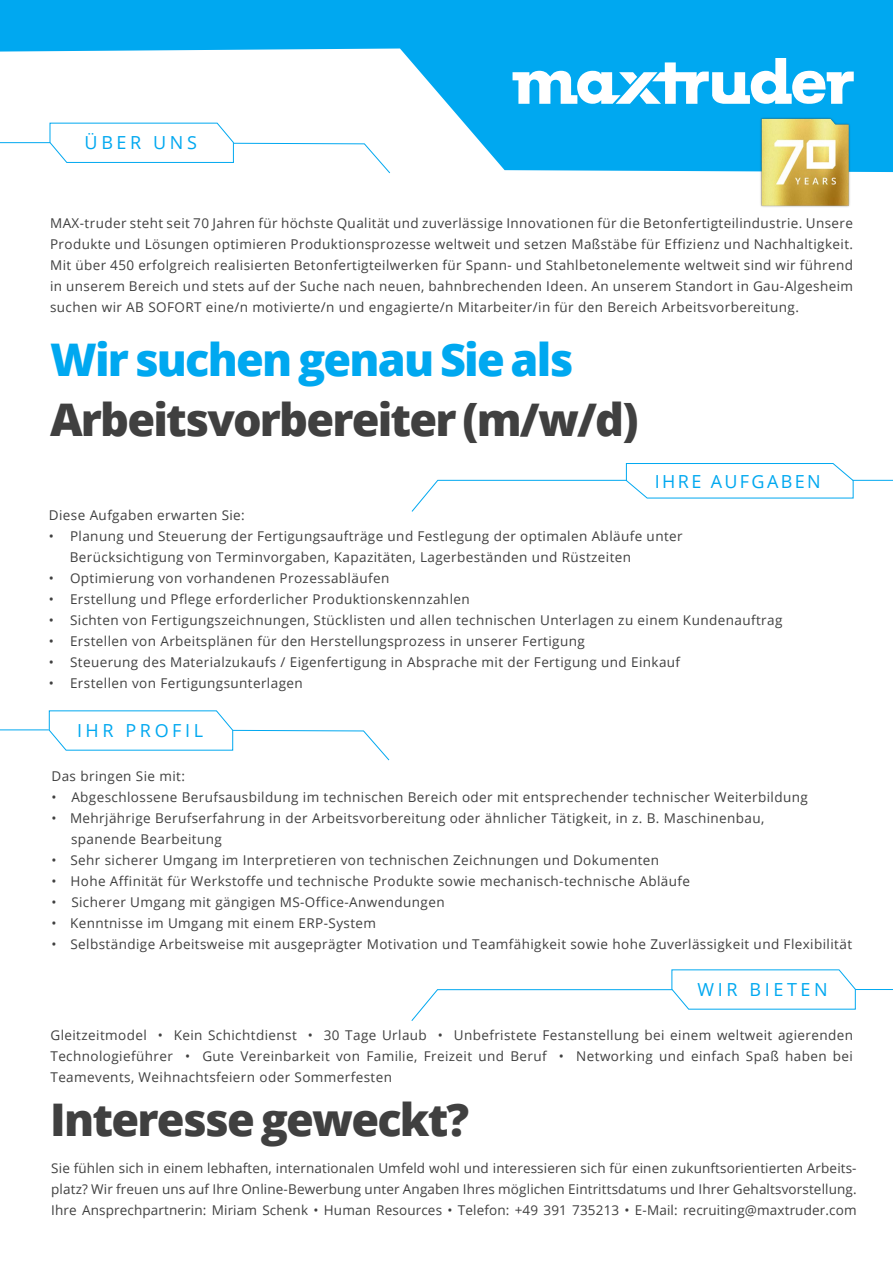
<style>
.page{position:relative;width:893px;height:1263px;background:#fff}
.page>*{position:absolute;margin:0;border:0;box-sizing:border-box;transform-origin:0 0}
.t1{font:800 45px "Open Sans";letter-spacing:-.04em;color:#404040}
.t2{font:800 45px "Open Sans";letter-spacing:-.04em;color:#00a8f0}
.t3{font:18px "Open Sans";letter-spacing:.2em;color:#00a8f0}
.t4{font:18px "Open Sans";letter-spacing:.13em;color:#00a8f0}
.t5{font:13.5px/21px "Open Sans";letter-spacing:.03em;color:#404040;text-align:justify}
</style>
<div class="page">
<svg style="left:0;top:0;width:893px;height:172px;fill:#00a8f0"></svg>
<svg style="left:504px;top:43px;width:350px;height:61px"></svg>
<hr style="left:0;top:142px;width:50px;height:1px;background:#00a8f0">
<svg style="left:49px;top:122px;width:342px;height:52px"></svg>
<img style="left:745px;top:105px;width:116px;height:102px">
<svg style="left:671px;top:969px;width:185px;height:41px"></svg>
<hr style="left:855px;top:989px;width:38px;height:1px;background:#00a8f0">
<svg style="left:411px;top:989px;width:28px;height:32px"></svg>
<hr style="left:437px;top:989px;width:235px;height:1px;background:#00a8f0">
<svg style="left:411px;top:479px;width:28px;height:33px"></svg>
<svg style="left:625px;top:463px;width:229px;height:36px"></svg>
<hr style="left:438px;top:480px;width:189px;height:1px;background:#00a8f0">
<hr style="left:853px;top:480px;width:40px;height:1px;background:#00a8f0">
<svg style="left:48px;top:710px;width:342px;height:51px"></svg>
<hr style="left:0;top:729px;width:49px;height:1px;background:#00a8f0">
<p class="t3" style="left:85px;top:130px;width:114px">ÜBER UNS</p>
<p class="t5" style="left:50px;top:212px;width:804px">MAX-truder steht seit 70 Jahren für höchste Qualität und zuverlässige Innovationen für die Betonfertigteilindustrie. Unsere Produkte und Lösungen optimieren Produktionsprozesse weltweit und setzen Maßstäbe für Effizienz und Nachhaltigkeit.<br>Mit über 450 erfolgreich realisierten Betonfertigteilwerken für Spann- und Stahlbetonelemente weltweit sind wir führend in unserem Bereich und stets auf der Suche nach neuen, bahnbrechenden Ideen. An unserem Standort in Gau-Algesheim suchen wir AB SOFORT eine/n motivierte/n und engagierte/n Mitarbeiter/in für den Bereich Arbeitsvorbereitung.</p>
<p class="t2" style="left:50px;top:325px;width:525px">Wir suchen genau Sie als</p>
<p class="t1" style="left:50px;top:385px;width:590px">Arbeitsvorbereiter (m/w/d)</p>
<p class="t4" style="left:655px;top:469px;width:167px">IHRE AUFGABEN</p>
<p class="t5" style="left:49px;top:505px;width:197px">Diese Aufgaben erwarten Sie:</p>
<p class="t5" style="left:49px;top:526px;width:635px">• Planung und Steuerung der Fertigungsaufträge und Festlegung der optimalen Abläufe unter</p>
<p class="t5" style="left:70px;top:547px;width:563px">Berücksichtigung von Terminvorgaben, Kapazitäten, Lagerbeständen und Rüstzeiten</p>
<p class="t5" style="left:49px;top:568px;width:342px">• Optimierung von vorhandenen Prozessabläufen</p>
<p class="t5" style="left:49px;top:589px;width:422px">• Erstellung und Pflege erforderlicher Produktionskennzahlen</p>
<p class="t5" style="left:49px;top:610px;width:735px">• Sichten von Fertigungszeichnungen, Stücklisten und allen technischen Unterlagen zu einem Kundenauftrag</p>
<p class="t5" style="left:49px;top:631px;width:537px">• Erstellen von Arbeitsplänen für den Herstellungsprozess in unserer Fertigung</p>
<p class="t5" style="left:49px;top:652px;width:633px">• Steuerung des Materialzukaufs / Eigenfertigung in Absprache mit der Fertigung und Einkauf</p>
<p class="t5" style="left:49px;top:673px;width:255px">• Erstellen von Fertigungsunterlagen</p>
<p class="t3" style="left:77px;top:718px;width:128px">IHR PROFIL</p>
<p class="t5" style="left:52px;top:765px;width:135px">Das bringen Sie mit:</p>
<p class="t5" style="left:52px;top:786px;width:758px">• Abgeschlossene Berufsausbildung im technischen Bereich oder mit entsprechender technischer Weiterbildung</p>
<p class="t5" style="left:52px;top:807px;width:714px">• Mehrjährige Berufserfahrung in der Arbeitsvorbereitung oder ähnlicher Tätigkeit, in z. B. Maschinenbau,</p>
<p class="t5" style="left:71px;top:828px;width:152px">spanende Bearbeitung</p>
<p class="t5" style="left:52px;top:849px;width:609px">• Sehr sicherer Umgang im Interpretieren von technischen Zeichnungen und Dokumenten</p>
<p class="t5" style="left:52px;top:870px;width:640px">• Hohe Affinität für Werkstoffe und technische Produkte sowie mechanisch-technische Abläufe</p>
<p class="t5" style="left:52px;top:891px;width:395px">• Sicherer Umgang mit gängigen MS-Office-Anwendungen</p>
<p class="t5" style="left:52px;top:912px;width:326px">• Kenntnisse im Umgang mit einem ERP-System</p>
<p class="t5" style="left:52px;top:933px;width:802px">• Selbständige Arbeitsweise mit ausgeprägter Motivation und Teamfähigkeit sowie hohe Zuverlässigkeit und Flexibilität</p>
<p class="t3" style="left:698px;top:977px;width:132px">WIR BIETEN</p>
<p class="t5" style="left:50px;top:1024px;width:804px">Gleitzeitmodel • Kein Schichtdienst • 30 Tage Urlaub • Unbefristete Festanstellung bei einem weltweit agierenden Technologieführer • Gute Vereinbarkeit von Familie, Freizeit und Beruf • Networking und einfach Spaß haben bei Teamevents, Weihnachtsfeiern oder Sommerfesten</p>
<p class="t1" style="left:50px;top:1085px;width:420px">Interesse geweckt?</p>
<p class="t5" style="left:51px;top:1157px;width:807px">Sie fühlen sich in einem lebhaften, internationalen Umfeld wohl und interessieren sich für einen zukunftsorientierten Arbeits&shy;platz? Wir freuen uns auf Ihre Online-Bewerbung unter Angaben Ihres möglichen Eintrittsdatums und Ihrer Gehaltsvorstellung.<br>Ihre Ansprechpartnerin: Miriam Schenk • Human Resources • Telefon: +49 391 735213 • E-Mail: recruiting@maxtruder.com</p>
</div>
